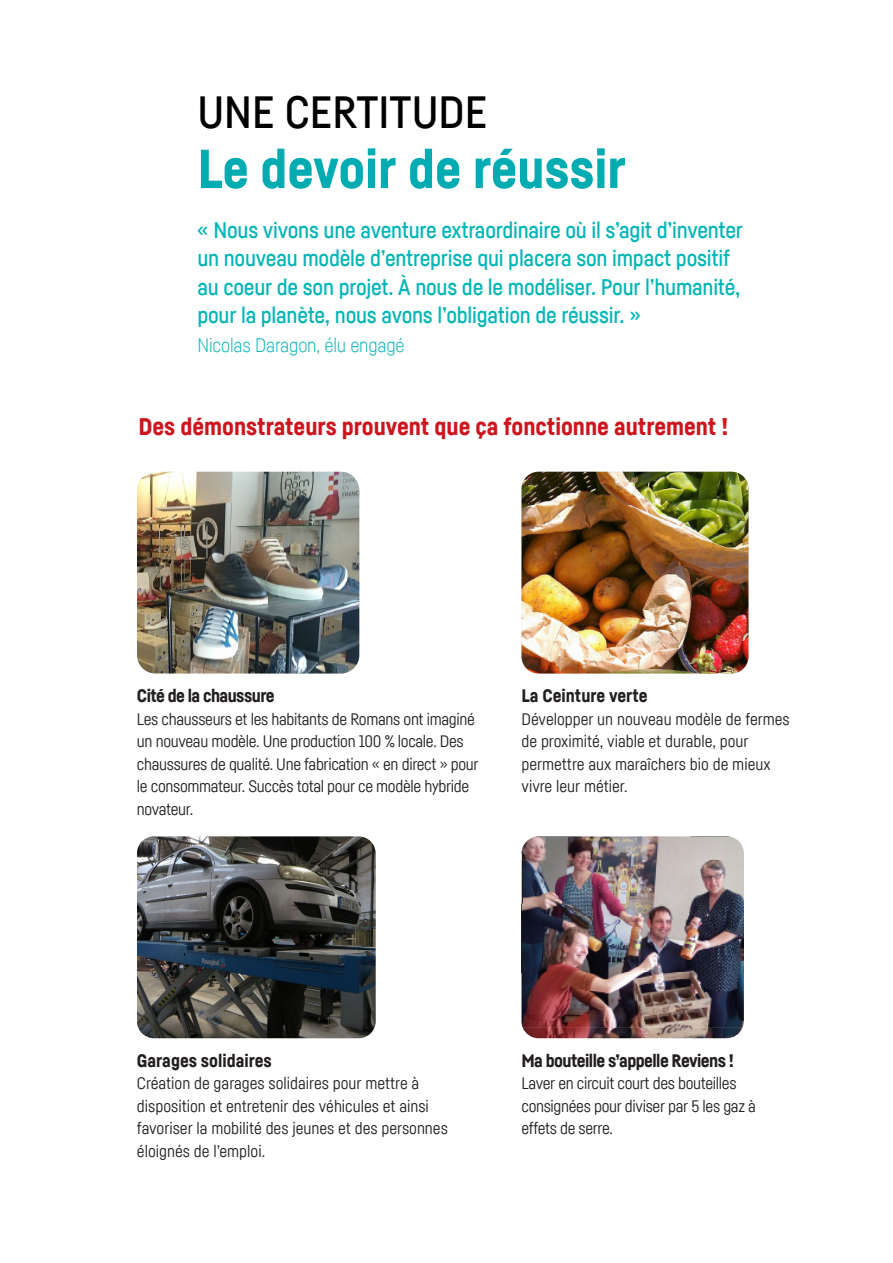
<style>
.page{position:relative;width:893px;height:1263px;background:#fff}
.page>*{position:absolute;margin:0;border:0;box-sizing:border-box;transform-origin:0 0}
.t1{font:900 54px "Fabrikat W00";color:#00abb2}
.t2{font:500 45px "Fabrikat W00";color:#000}
.t3{font:900 24px "Fabrikat W00";color:#cd151d}
.t4{font:500 22.5px/28.5px "Fabrikat W00";letter-spacing:-.01em;color:#00b5b6}
.t5{font:300 19.5px "Fabrikat W00";letter-spacing:-.01em;color:#00b5b6}
.t6{font:900 18px "Fabrikat W00";letter-spacing:-.03em;color:#231f20}
.t7{font:900 18px "Fabrikat W00";color:#231f20}
.t8{font:16.5px/22.5px "Fabrikat W00";letter-spacing:-.02em;color:#231f20}
.t9{font:16.5px/22.5px "Fabrikat W00";color:#231f20}
</style>
<div class="page">
<img style="left:137px;top:472px;width:222px;height:201px">
<img style="left:521px;top:472px;width:227px;height:201px">
<img style="left:521px;top:836px;width:223px;height:192px">
<img style="left:523px;top:1028px;width:219px;height:10px">
<img style="left:137px;top:836px;width:239px;height:202px">
<p class="t2" style="left:197px;top:85px;width:292px">UNE CERTITUDE</p>
<p class="t1" style="left:197px;top:135px;width:430px">Le devoir de réussir</p>
<p class="t4" style="left:197px;top:215px;width:547px">« Nous vivons une aventure extraordinaire où il s’agit d’inventer un nouveau modèle d’entreprise qui placera son impact positif au coeur de son projet. À nous de le modéliser. Pour l’humanité, pour la planète, nous avons l’obligation de réussir. »</p>
<p class="t5" style="left:197px;top:333px;width:209px">Nicolas Daragon, élu engagé</p>
<p class="t3" style="left:138px;top:412px;width:591px">Des démonstrateurs prouvent que ça fonctionne autrement !</p>
<p class="t6" style="left:137px;top:684px;width:139px">Cité de la chaussure</p>
<p class="t8" style="left:137px;top:707px;width:343px">Les chausseurs et les habitants de Romans ont imaginé un nouveau modèle. Une production 100 % locale. Des chaussures de qualité. Une fabrication « en direct » pour le consommateur. Succès total pour ce modèle hybride novateur.</p>
<p class="t7" style="left:521px;top:684px;width:128px">La Ceinture verte</p>
<p class="t9" style="left:521px;top:707px;width:270px">Développer un nouveau modèle de fermes de proximité, viable et durable, pour permettre aux maraîchers bio de mieux vivre leur métier.</p>
<p class="t7" style="left:137px;top:1049px;width:136px">Garages solidaires</p>
<p class="t9" style="left:137px;top:1072px;width:312px">Création de garages solidaires pour mettre à disposition et entretenir des véhicules et ainsi favoriser la mobilité des jeunes et des personnes éloignés de l’emploi.</p>
<p class="t6" style="left:521px;top:1049px;width:214px">Ma bouteille s’appelle Reviens !</p>
<p class="t8" style="left:521px;top:1072px;width:236px">Laver en circuit court des bouteilles consignées pour diviser par 5 les gaz à effets de serre.</p>
</div>
